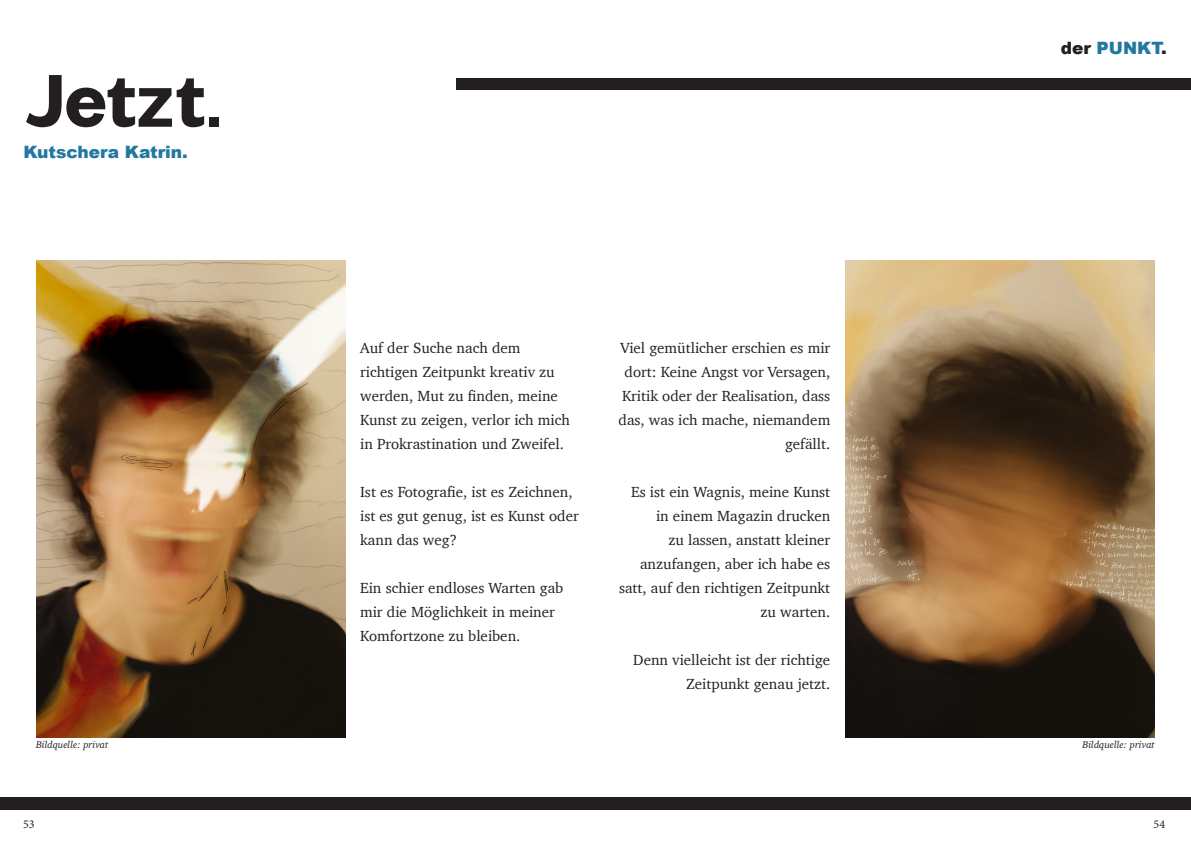
<style>
.page{position:relative;width:1191px;height:842px;background:#fff}
.page>*{position:absolute;margin:0;border:0;box-sizing:border-box;transform-origin:0 0}
.t1{font:800 65px "Clinton";letter-spacing:-.02em;color:#231f20}
.t2{font:900 17px "Arial";color:#22789f}
.body{font:15px/24px "Charter";color:#231f20;text-align:right}
.t3{font:12px "Minion Pro";color:#231f20}
.bildunterschrift{font:italic 10px "Charter";color:#231f20}
.s1{color:#231f20}
</style>
<div class="page">
<div style="left:457px;top:78px;width:734px;height:11px;background:#231f20"></div>
<div style="left:0;top:797px;width:1191px;height:13px;background:#231f20"></div>
<img style="left:36px;top:260px;width:309px;height:478px">
<img style="left:846px;top:260px;width:309px;height:478px">
<p class="t1" style="left:24px;top:62px;width:198px">Jetzt.</p>
<p class="t2" style="left:23px;top:140px;width:166px">Kutschera Katrin.</p>
<p class="body" style="left:360px;top:335px;width:211px;text-align:left">Auf der Suche nach dem richtigen Zeitpunkt kreativ zu werden, Mut zu finden, meine<br>Kunst zu zeigen, verlor ich mich in Prokrastination und Zweifel.</p>
<p class="body" style="left:360px;top:479px;width:220px;text-align:left">Ist es Fotografie, ist es Zeichnen, ist es gut genug, ist es Kunst oder kann das weg?</p>
<p class="body" style="left:360px;top:575px;width:205px;text-align:left">Ein schier endloses Warten gab mir die Möglichkeit in meiner<br>Komfortzone zu bleiben.</p>
<p class="body" style="left:618px;top:335px;width:213px">Viel gemütlicher erschien es mir dort: Keine Angst vor Versagen,<br>Kritik oder der Realisation, dass das, was ich mache, niemandem gefällt.</p>
<p class="body" style="left:619px;top:479px;width:213px">Es ist ein Wagnis, meine Kunst in einem Magazin drucken<br>zu lassen, anstatt kleiner anzufangen, aber ich habe es satt, auf den richtigen Zeitpunkt zu warten.</p>
<p class="body" style="left:633px;top:647px;width:198px">Denn vielleicht ist der richtige<br>Zeitpunkt genau jetzt.</p>
<p class="t2" style="left:1060px;top:35px;width:107px"><span class="s1">der</span> PUNKT<span class="s1">.</span></p>
<p class="bildunterschrift" style="left:36px;top:736px;width:74px">Bildquelle: privat</p>
<p class="bildunterschrift" style="left:1082px;top:736px;width:74px">Bildquelle: privat</p>
<p class="t3" style="left:23px;top:816px;width:13px">53</p>
<p class="t3" style="left:1153px;top:816px;width:13px">54</p>
</div>
